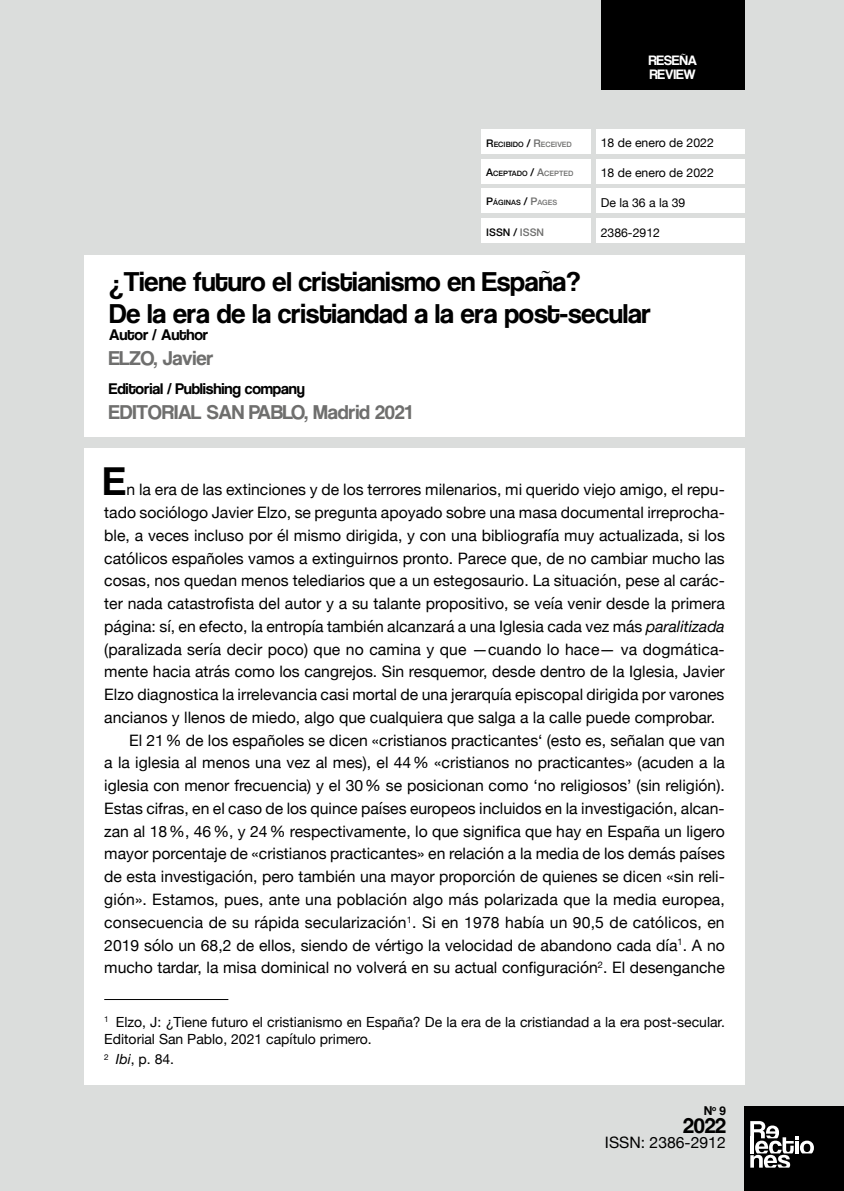
<style>
.page{position:relative;width:844px;height:1191px;background:#fff}
.page>*{position:absolute;margin:0;border:0;box-sizing:border-box;transform-origin:0 0}
.t1{font:38.5px "Coolvetica";color:#000}
.t2{font:26.25px/31.5px "Coolvetica";color:#000}
.t3{font:21px "Coolvetica";color:#000}
.t4{font:19.25px "Coolvetica";color:#6f6f6e}
.t5{font:15.75px "Helvetica Neue";color:#000}
.t6{font:14.88px "Coolvetica";color:#000}
.t7{font:14px/17.5px "Helvetica Neue";color:#000}
.t8{font:13.12px/14px "Coolvetica";color:#fff}
.t9{font:12.25px "Helvetica Neue";color:#000}
.t10{font:12.25px "Coolvetica";color:#000}
.t11{font:500 10.5px "Helvetica Neue LT Std";color:#6f6f6e}
.t12{font:500 10.5px "Helvetica Neue LT Std";color:#000}
.t13{font:500 7.35px "Helvetica Neue";color:#000}
.t14{font:500 7.35px "Helvetica Neue LT Std";color:#000}
.s1{font-size:10.5px}
.s2{font-size:10.5px;color:#6f6f6e}
.s3{color:#6f6f6e}
.s4{color:#000}
.s5{font-style:italic}
</style>
<div class="page">
<div style="left:0;top:0;width:843px;height:1191px;background:#dbdddc"></div>
<div style="left:600px;top:0;width:144px;height:89px;background:#000"></div>
<div style="left:481px;top:129px;width:109px;height:25px;background:#fff"></div>
<div style="left:481px;top:159px;width:109px;height:25px;background:#fff"></div>
<div style="left:743px;top:1106px;width:100px;height:85px;background:#000"></div>
<svg style="left:750px;top:1121px;width:63px;height:46px"></svg>
<div style="left:595px;top:159px;width:149px;height:25px;background:#fff"></div>
<div style="left:595px;top:129px;width:149px;height:25px;background:#fff"></div>
<div style="left:84px;top:255px;width:660px;height:181px;background:#fff"></div>
<div style="left:84px;top:448px;width:660px;height:636px;background:#fff"></div>
<hr style="left:104px;top:999px;width:124px;height:1px;background:#000">
<div style="left:595px;top:218px;width:149px;height:25px;background:#fff"></div>
<div style="left:481px;top:189px;width:109px;height:24px;background:#fff"></div>
<div style="left:481px;top:218px;width:109px;height:25px;background:#fff"></div>
<div style="left:595px;top:189px;width:149px;height:24px;background:#fff"></div>
<p class="t13" style="left:486px;top:138px;width:87px"><span class="s1">R</span>ECIBIDO <span class="s1">/</span> <span class="s2">R</span><span class="s3">ECEIVED</span></p>
<p class="t13" style="left:486px;top:168px;width:88px"><span class="s1">A</span>CEPTADO <span class="s1">/</span> <span class="s2">A</span><span class="s3">CEPTED</span></p>
<p class="t14" style="left:486px;top:198px;width:72px"><span class="s1">P</span>ÁGINAS <span class="s1">/</span> <span class="s2">P</span><span class="s3">AGES</span></p>
<p class="t12" style="left:486px;top:226px;width:7px">ISSN</p>
<p class="t11" style="left:513px;top:226px;width:14px"><span class="s4">/</span> ISSN</p>
<p class="t8" style="left:648px;top:55px;width:50px">RESEÑA<br>REVIEW</p>
<p class="t9" style="left:600px;top:134px;width:115px">18 de enero de 2022</p>
<p class="t9" style="left:600px;top:164px;width:115px">18 de enero de 2022</p>
<p class="t9" style="left:600px;top:194px;width:86px">De la 36 a la 39</p>
<p class="t9" style="left:600px;top:223px;width:61px">2386-2912</p>
<h2 class="t2" style="left:109px;top:268px;width:543px">¿Tiene futuro el cristianismo en España?<br>De la era de la cristiandad a la era post-secular</h2>
<p class="t6" style="left:109px;top:327px;width:100px">Autor / Author</p>
<p class="t4" style="left:109px;top:347px;width:106px">ELZO, Javier</p>
<p class="t6" style="left:109px;top:381px;width:197px">Editorial / Publishing company</p>
<p class="t4" style="left:109px;top:402px;width:304px">EDITORIAL SAN PABLO, Madrid 2021</p>
<h1 class="t1" style="left:104px;top:461px;width:23px">E</h1>
<p class="t5" style="left:126px;top:478px;width:599px">n la era de las extinciones y de los terrores milenarios, mi querido viejo amigo, el repu-</p>
<p class="t5" style="left:104px;top:501px;width:622px">tado sociólogo Javier Elzo, se pregunta apoyado sobre una masa documental irreprocha-</p>
<p class="t5" style="left:104px;top:524px;width:622px">ble, a veces incluso por él mismo dirigida, y con una bibliografía muy actualizada, si los</p>
<p class="t5" style="left:104px;top:546px;width:622px">católicos españoles vamos a extinguirnos pronto. Parece que, de no cambiar mucho las</p>
<p class="t5" style="left:104px;top:569px;width:622px">cosas, nos quedan menos telediarios que a un estegosaurio. La situación, pese al carác-</p>
<p class="t5" style="left:104px;top:592px;width:622px">ter nada catastrofista del autor y a su talante propositivo, se veía venir desde la primera</p>
<p class="t5" style="left:104px;top:615px;width:622px">página: sí, en efecto, la entropía también alcanzará a una Iglesia cada vez más <span class="s5">paralitizada</span></p>
<p class="t5" style="left:104px;top:637px;width:621px">(paralizada sería decir poco) que no camina y que —cuando lo hace— va dogmática-</p>
<p class="t5" style="left:104px;top:660px;width:622px">mente hacia atrás como los cangrejos. Sin resquemor, desde dentro de la Iglesia, Javier</p>
<p class="t5" style="left:104px;top:683px;width:621px">Elzo diagnostica la irrelevancia casi mortal de una jerarquía episcopal dirigida por varones</p>
<p class="t5" style="left:104px;top:706px;width:612px">ancianos y llenos de miedo, algo que cualquiera que salga a la calle puede comprobar.</p>
<p class="t5" style="left:129px;top:728px;width:597px">El 21% de los españoles se dicen «cristianos practicantes‘ (esto es, señalan que van</p>
<p class="t5" style="left:104px;top:751px;width:622px">a la iglesia al menos una vez al mes), el 44% «cristianos no practicantes» (acuden a la</p>
<p class="t5" style="left:104px;top:774px;width:622px">iglesia con menor frecuencia) y el 30% se posicionan como ‘no religiosos’ (sin religión).</p>
<p class="t5" style="left:104px;top:797px;width:621px">Estas cifras, en el caso de los quince países europeos incluidos en la investigación, alcan-</p>
<p class="t5" style="left:104px;top:819px;width:622px">zan al 18%, 46%, y 24% respectivamente, lo que significa que hay en España un ligero</p>
<p class="t5" style="left:104px;top:842px;width:622px">mayor porcentaje de «cristianos practicantes» en relación a la media de los demás países</p>
<p class="t5" style="left:104px;top:865px;width:622px">de esta investigación, pero también una mayor proporción de quienes se dicen «sin reli-</p>
<p class="t5" style="left:104px;top:888px;width:622px">gión». Estamos, pues, ante una población algo más polarizada que la media europea,</p>
<p class="t5" style="left:104px;top:910px;width:621px">consecuencia de su rápida secularización<sup>1</sup>. Si en 1978 había un 90,5 de católicos, en</p>
<p class="t5" style="left:104px;top:933px;width:622px">2019 sólo un 68,2 de ellos, siendo de vértigo la velocidad de abandono cada día<sup>1</sup>. A no</p>
<p class="t5" style="left:104px;top:956px;width:622px">mucho tardar, la misa dominical no volverá en su actual configuración<sup>2</sup>. El desenganche</p>
<p class="t7" style="left:104px;top:1014px;width:622px"><sup>1</sup> Elzo, J: ¿Tiene futuro el cristianismo en España? De la era de la cristiandad a la era post-secular.<br>Editorial San Pablo, 2021 capítulo primero.</p>
<p class="t7" style="left:104px;top:1051px;width:71px"><sup>2</sup> <span class="s5">Ibi</span>, p. 84.</p>
<p class="t10" style="left:704px;top:1104px;width:23px">N<sup>o</sup> 9</p>
<h3 class="t3" style="left:683px;top:1114px;width:44px">2022</h3>
<p class="t5" style="left:604px;top:1131px;width:122px">ISSN: 2386-2912</p>
</div>
